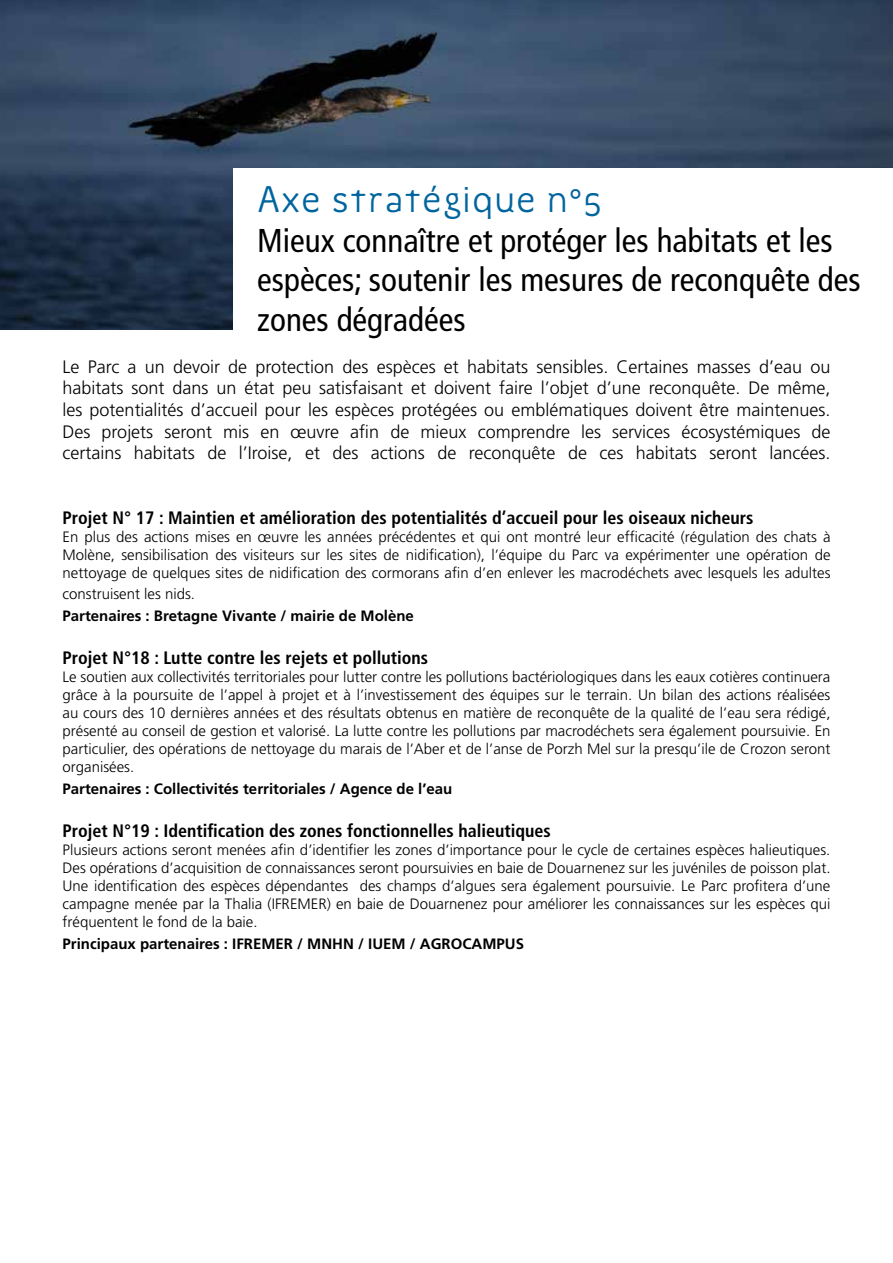
<style>
.page{position:relative;width:893px;height:1263px;background:#fff}
.page>*{position:absolute;margin:0;border:0;box-sizing:border-box;transform-origin:0 0}
.t1{font:37.5px "Spotka";color:#00659e}
.t2{font:condensed 33px/39.6px "Frutiger";color:#000}
.t3{font:300 18px/21.6px "Frutiger";color:#000;text-align:justify}
.t4{font:700 condensed 18px "Frutiger";color:#000}
.t5{font:300 15px/18px "Frutiger";color:#000;text-align:justify}
.t6{font:700 15px "Frutiger";color:#000}
</style>
<div class="page">
<img style="left:0;top:0;width:893px;height:330px">
<div style="left:234px;top:168px;width:659px;height:162px;background:#fff"></div>
<h1 class="t1" style="left:257px;top:179px;width:347px">Axe stratégique n°5</h1>
<h2 class="t2" style="left:257px;top:221px;width:605px">Mieux connaître et protéger les habitats et les espèces; soutenir les mesures de reconquête des zones dégradées</h2>
<p class="t3" style="left:63px;top:356px;width:769px">Le Parc a un devoir de protection des espèces et habitats sensibles. Certaines masses d’eau ou habitats sont dans un état peu satisfaisant et doivent faire l’objet d’une reconquête. De même, les potentialités d’accueil pour les espèces protégées ou emblématiques doivent être maintenues.<br>Des projets seront mis en œuvre afin de mieux comprendre les services écosystémiques de certains habitats de l’Iroise, et des actions de reconquête de ces habitats seront lancées.</p>
<p class="t4" style="left:63px;top:507px;width:692px">Projet N° 17 : Maintien et amélioration des potentialités d’accueil pour les oiseaux nicheurs</p>
<p class="t5" style="left:63px;top:528px;width:769px">En plus des actions mises en œuvre les années précédentes et qui ont montré leur efficacité (régulation des chats à Molène, sensibilisation des visiteurs sur les sites de nidification), l’équipe du Parc va expérimenter une opération de nettoyage de quelques sites de nidification des cormorans afin d’en enlever les macrodéchets avec lesquels les adultes</p>
<p class="t5" style="left:63px;top:585px;width:134px">construisent les nids.</p>
<p class="t6" style="left:63px;top:607px;width:353px">Partenaires : Bretagne Vivante / mairie de Molène</p>
<p class="t4" style="left:63px;top:647px;width:367px">Projet N°18 : Lutte contre les rejets et pollutions</p>
<p class="t5" style="left:63px;top:668px;width:769px">Le soutien aux collectivités territoriales pour lutter contre les pollutions bactériologiques dans les eaux cotières continuera grâce à la poursuite de l’appel à projet et à l’investissement des équipes sur le terrain. Un bilan des actions réalisées au cours des 10 dernières années et des résultats obtenus en matière de reconquête de la qualité de l’eau sera rédigé, présenté au conseil de gestion et valorisé. La lutte contre les pollutions par macrodéchets sera également poursuivie. En particulier, des opérations de nettoyage du marais de l’Aber et de l’anse de Porzh Mel sur la presqu’ile de Crozon seront organisées.</p>
<p class="t6" style="left:63px;top:780px;width:391px">Partenaires : Collectivités territoriales / Agence de l’eau</p>
<p class="t4" style="left:63px;top:820px;width:490px">Projet N°19 : Identification des zones fonctionnelles halieutiques</p>
<p class="t5" style="left:63px;top:841px;width:769px">Plusieurs actions seront menées afin d’identifier les zones d’importance pour le cycle de certaines espèces halieutiques.<br>Des opérations d’acquisition de connaissances seront poursuivies en baie de Douarnenez sur les juvéniles de poisson plat.<br>Une identification des espèces dépendantes des champs d’algues sera également poursuivie. Le Parc profitera d’une campagne menée par la Thalia (IFREMER) en baie de Douarnenez pour améliorer les connaissances sur les espèces qui fréquentent le fond de la baie.</p>
<p class="t6" style="left:63px;top:935px;width:463px">Principaux partenaires : IFREMER / MNHN / IUEM / AGROCAMPUS</p>
</div>
